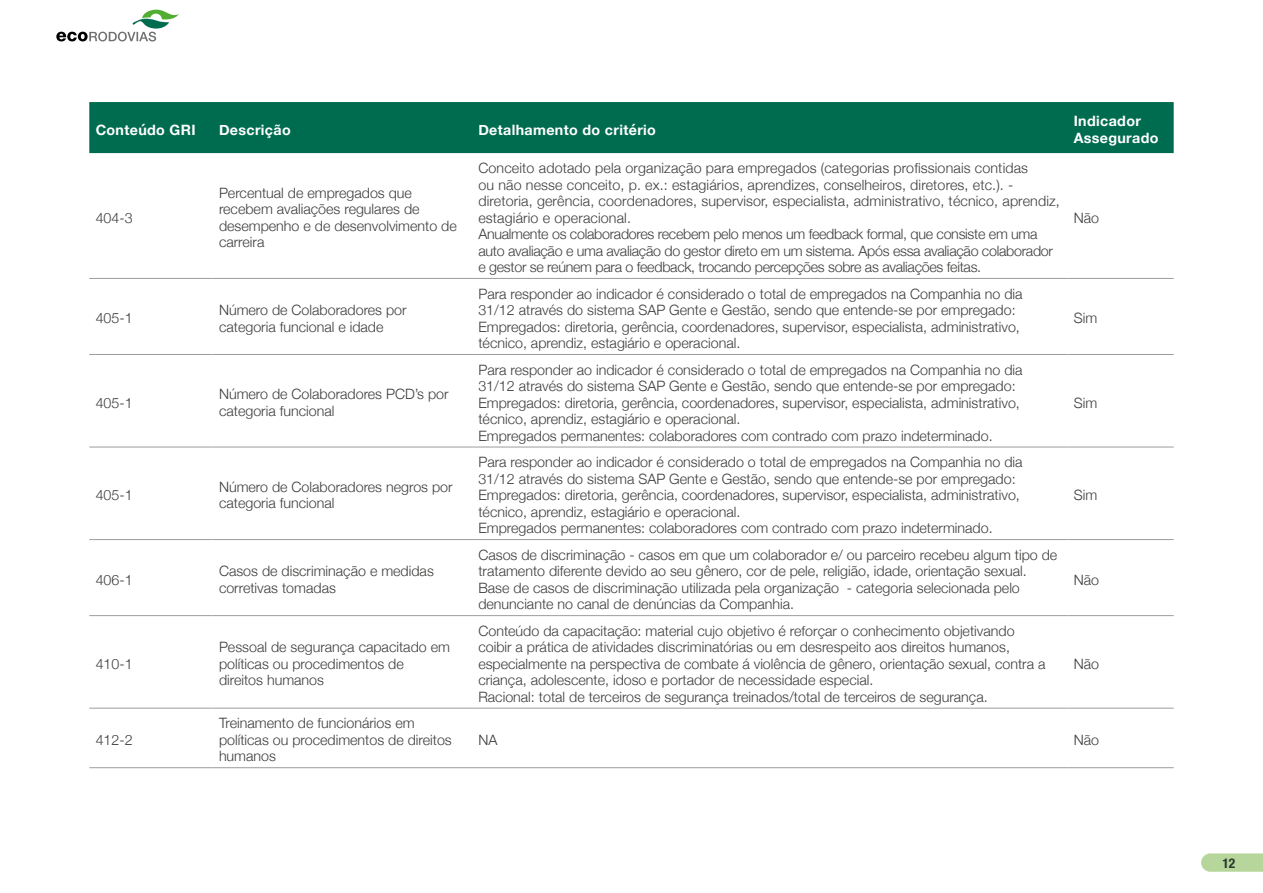
<style>
.page{position:relative;width:1263px;height:893px;background:#fff}
.page>*{position:absolute;margin:0;border:0;box-sizing:border-box;transform-origin:0 0}
.t1{font:300 14.25px/16.5px "Helvetica Neue";color:#3c3c3b}
.t2{font:700 14.25px/16.5px "Helvetica Neue";letter-spacing:.025em;color:#fff}
.t3{font:700 condensed 13.5px "Helvetica Neue";color:#2a3a2d}
</style>
<div class="page">
<div style="left:89px;top:102px;width:1085px;height:51px;background:#006c4f"></div>
<hr style="left:89px;top:278px;width:124px;height:1px;background:#9d9d9c">
<hr style="left:213px;top:278px;width:259px;height:1px;background:#9d9d9c">
<hr style="left:472px;top:278px;width:595px;height:1px;background:#9d9d9c">
<hr style="left:1067px;top:278px;width:107px;height:1px;background:#9d9d9c">
<hr style="left:89px;top:354px;width:124px;height:1px;background:#9d9d9c">
<hr style="left:213px;top:354px;width:259px;height:1px;background:#9d9d9c">
<hr style="left:472px;top:354px;width:595px;height:1px;background:#9d9d9c">
<hr style="left:1067px;top:354px;width:107px;height:1px;background:#9d9d9c">
<hr style="left:89px;top:447px;width:124px;height:1px;background:#9d9d9c">
<hr style="left:213px;top:447px;width:259px;height:1px;background:#9d9d9c">
<hr style="left:472px;top:447px;width:595px;height:1px;background:#9d9d9c">
<hr style="left:1067px;top:447px;width:107px;height:1px;background:#9d9d9c">
<hr style="left:89px;top:539px;width:124px;height:1px;background:#9d9d9c">
<hr style="left:213px;top:539px;width:259px;height:1px;background:#9d9d9c">
<hr style="left:472px;top:539px;width:595px;height:1px;background:#9d9d9c">
<hr style="left:1067px;top:539px;width:107px;height:1px;background:#9d9d9c">
<hr style="left:89px;top:615px;width:124px;height:1px;background:#9d9d9c">
<hr style="left:213px;top:615px;width:259px;height:1px;background:#9d9d9c">
<hr style="left:472px;top:615px;width:595px;height:1px;background:#9d9d9c">
<hr style="left:1067px;top:615px;width:107px;height:1px;background:#9d9d9c">
<hr style="left:89px;top:708px;width:124px;height:1px;background:#9d9d9c">
<hr style="left:213px;top:708px;width:259px;height:1px;background:#9d9d9c">
<hr style="left:472px;top:708px;width:595px;height:1px;background:#9d9d9c">
<hr style="left:1067px;top:708px;width:107px;height:1px;background:#9d9d9c">
<hr style="left:89px;top:767px;width:124px;height:1px;background:#9d9d9c">
<hr style="left:213px;top:767px;width:259px;height:1px;background:#9d9d9c">
<hr style="left:472px;top:767px;width:595px;height:1px;background:#9d9d9c">
<hr style="left:1067px;top:767px;width:107px;height:1px;background:#9d9d9c">
<svg style="left:1201px;top:853px;width:62px;height:19px"></svg>
<svg style="left:56px;top:9px;width:123px;height:32px"></svg>
<p class="t2" style="left:96px;top:122px;width:101px">Conteúdo GRI</p>
<p class="t2" style="left:219px;top:122px;width:73px">Descrição</p>
<p class="t2" style="left:478px;top:122px;width:179px">Detalhamento do critério</p>
<p class="t2" style="left:1074px;top:113px;width:86px">Indicador<br>Assegurado</p>
<p class="t1" style="left:96px;top:208px;width:38px">404-3</p>
<p class="t1" style="left:219px;top:183px;width:239px">Percentual de empregados que recebem avaliações regulares de desempenho e de desenvolvimento de carreira</p>
<p class="t1" style="left:96px;top:309px;width:38px">405-1</p>
<p class="t1" style="left:219px;top:301px;width:189px">Número de Colaboradores por categoria funcional e idade</p>
<p class="t1" style="left:96px;top:393px;width:38px">405-1</p>
<p class="t1" style="left:219px;top:385px;width:231px">Número de Colaboradores PCD’s por categoria funcional</p>
<p class="t1" style="left:96px;top:486px;width:38px">405-1</p>
<p class="t1" style="left:219px;top:478px;width:235px">Número de Colaboradores negros por categoria funcional</p>
<p class="t1" style="left:96px;top:570px;width:38px">406-1</p>
<p class="t1" style="left:219px;top:562px;width:216px">Casos de discriminação e medidas corretivas tomadas</p>
<p class="t1" style="left:96px;top:654px;width:38px">410-1</p>
<p class="t1" style="left:96px;top:730px;width:38px">412-2</p>
<p class="t1" style="left:219px;top:638px;width:232px">Pessoal de segurança capacitado em políticas ou procedimentos de direitos humanos</p>
<p class="t1" style="left:219px;top:714px;width:234px">Treinamento de funcionários em políticas ou procedimentos de direitos humanos</p>
<p class="t1" style="left:478px;top:159px;width:583px">Conceito adotado pela organização para empregados (categorias profissionais contidas<br>ou não nesse conceito, p. ex.: estagiários, aprendizes, conselheiros, diretores, etc.). - diretoria, gerência, coordenadores, supervisor, especialista, administrativo, técnico, aprendiz, estagiário e operacional.<br>Anualmente os colaboradores recebem pelo menos um feedback formal, que consiste em uma auto avaliação e uma avaliação do gestor direto em um sistema. Após essa avaliação colaborador e gestor se reúnem para o feedback, trocando percepções sobre as avaliações feitas.</p>
<p class="t1" style="left:478px;top:284px;width:546px">Para responder ao indicador é considerado o total de empregados na Companhia no dia 31/12 através do sistema SAP Gente e Gestão, sendo que entende-se por empregado:<br>Empregados: diretoria, gerência, coordenadores, supervisor, especialista, administrativo, técnico, aprendiz, estagiário e operacional.</p>
<p class="t1" style="left:478px;top:360px;width:546px">Para responder ao indicador é considerado o total de empregados na Companhia no dia 31/12 através do sistema SAP Gente e Gestão, sendo que entende-se por empregado:<br>Empregados: diretoria, gerência, coordenadores, supervisor, especialista, administrativo, técnico, aprendiz, estagiário e operacional.<br>Empregados permanentes: colaboradores com contrado com prazo indeterminado.</p>
<p class="t1" style="left:478px;top:453px;width:546px">Para responder ao indicador é considerado o total de empregados na Companhia no dia 31/12 através do sistema SAP Gente e Gestão, sendo que entende-se por empregado:<br>Empregados: diretoria, gerência, coordenadores, supervisor, especialista, administrativo, técnico, aprendiz, estagiário e operacional.<br>Empregados permanentes: colaboradores com contrado com prazo indeterminado.</p>
<p class="t1" style="left:478px;top:545px;width:580px">Casos de discriminação - casos em que um colaborador e/ ou parceiro recebeu algum tipo de tratamento diferente devido ao seu gênero, cor de pele, religião, idade, orientação sexual.<br>Base de casos de discriminação utilizada pela organização - categoria selecionada pelo denunciante no canal de denúncias da Companhia.</p>
<p class="t1" style="left:478px;top:621px;width:569px">Conteúdo da capacitação: material cujo objetivo é reforçar o conhecimento objetivando coibir a prática de atividades discriminatórias ou em desrespeito aos direitos humanos, especialmente na perspectiva de combate á violência de gênero, orientação sexual, contra a criança, adolescente, idoso e portador de necessidade especial.<br>Racional: total de terceiros de segurança treinados/total de terceiros de segurança.</p>
<p class="t1" style="left:1074px;top:208px;width:27px">Não</p>
<p class="t1" style="left:1074px;top:309px;width:25px">Sim</p>
<p class="t1" style="left:1074px;top:393px;width:25px">Sim</p>
<p class="t1" style="left:1074px;top:486px;width:25px">Sim</p>
<p class="t1" style="left:1074px;top:570px;width:27px">Não</p>
<p class="t1" style="left:1074px;top:654px;width:27px">Não</p>
<p class="t1" style="left:478px;top:730px;width:21px">NA</p>
<p class="t1" style="left:1074px;top:730px;width:27px">Não</p>
<p class="t3" style="left:1222px;top:852px;width:14px">12</p>
</div>
